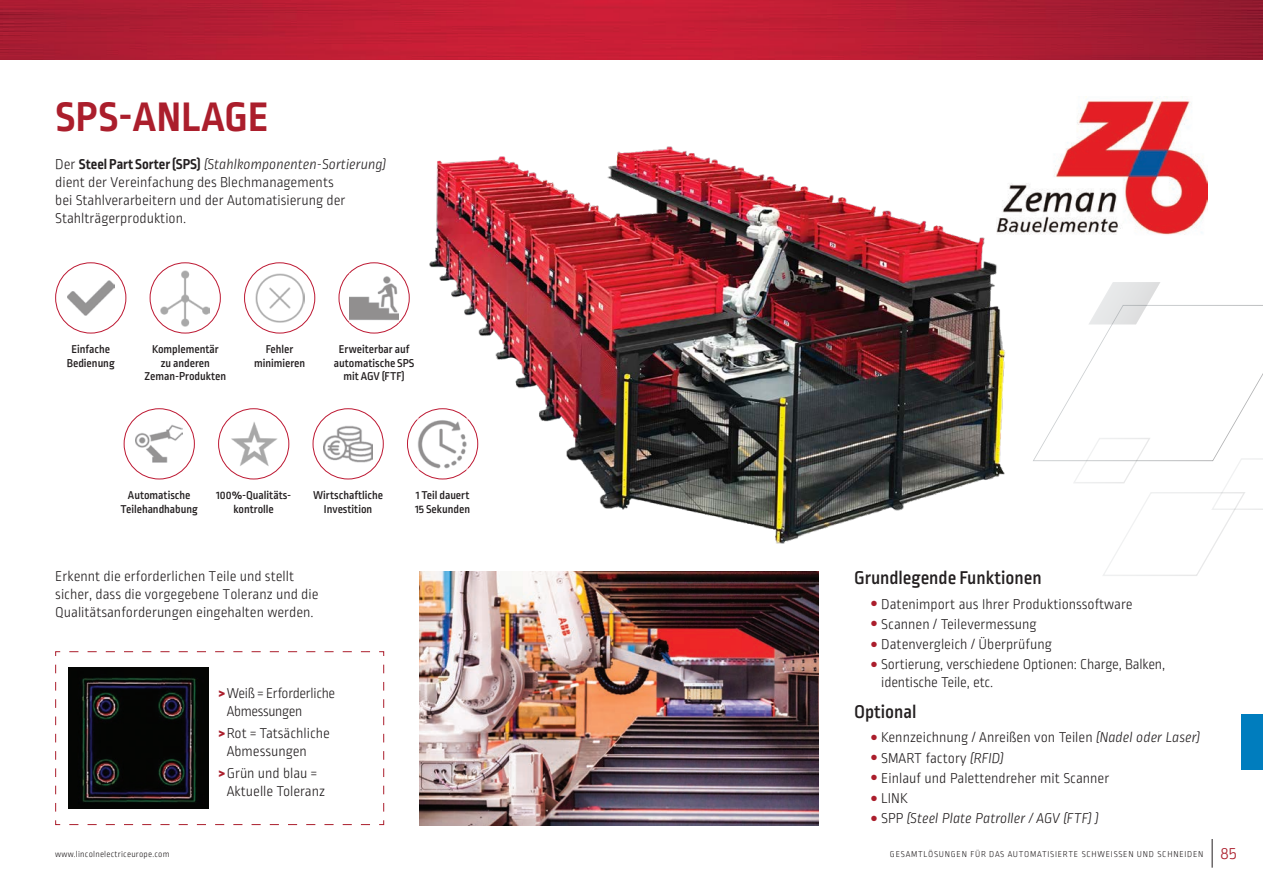
<style>
.page{position:relative;width:1263px;height:893px;background:#fff}
.page>*{position:absolute;margin:0;border:0;box-sizing:border-box;transform-origin:0 0}
.t1{font:700 43.5px "Ropa Sans Pro";letter-spacing:.01em;color:#ab1e2c}
.t2{font:500 19.5px "Ropa Sans Pro";color:#231f20}
.t3{font:300 15px/18px "Ropa Sans Pro";color:#231f20}
.t4{font:italic 300 15px "Ropa Sans Pro";color:#231f20}
.t5{font:300 15px/18px "Ropa Sans Pro";letter-spacing:-.02em;color:#231f20}
.t6{font:500 12px/13.5px "Ropa Sans Pro";color:#231f20;text-align:center}
.t7{font:300 9px "Ropa Sans Pro";letter-spacing:.085em;color:#231f20}
.t8{font:300 9px "Ropa Sans Pro";letter-spacing:.025em;color:#231f20}
.s1{font-weight:700}
.s2{font-style:italic}
.s3{font-weight:800;color:#ab1e2c}
.s4{color:#ab1e2c}
.s5{font-style:normal}
.s6{font-size:18px;color:#ab1e2c}
</style>
<div class="page">
<svg style="left:1033px;top:282px;width:230px;height:294px"></svg>
<img style="left:0;top:0;width:1263px;height:60px">
<div style="left:1242px;top:714px;width:21px;height:55px;background:#007dbe"></div>
<svg style="left:55px;top:651px;width:329px;height:174px"></svg>
<img style="left:1015px;top:97px;width:193px;height:138px">
<img style="left:421px;top:146px;width:594px;height:398px">
<div style="left:55px;top:262px;width:71px;height:71px;border:1px solid #bd1832;border-radius:50%"></div>
<div style="left:150px;top:262px;width:71px;height:71px;border:1px solid #bd1832;border-radius:50%"></div>
<div style="left:244px;top:262px;width:71px;height:71px;border:1px solid #bd1832;border-radius:50%"></div>
<div style="left:339px;top:262px;width:71px;height:71px;border:1px solid #bd1832;border-radius:50%"></div>
<img style="left:67px;top:281px;width:47px;height:35px">
<img style="left:161px;top:270px;width:49px;height:56px">
<img style="left:255px;top:273px;width:49px;height:50px">
<img style="left:349px;top:273px;width:50px;height:50px">
<div style="left:124px;top:408px;width:71px;height:71px;border:1px solid #bd1832;border-radius:50%"></div>
<div style="left:218px;top:408px;width:71px;height:71px;border:1px solid #bd1832;border-radius:50%"></div>
<div style="left:313px;top:408px;width:71px;height:71px;border:1px solid #bd1832;border-radius:50%"></div>
<div style="left:407px;top:408px;width:71px;height:71px;border:1px solid #bd1832;border-radius:50%"></div>
<img style="left:136px;top:425px;width:47px;height:38px">
<img style="left:231px;top:422px;width:47px;height:44px">
<img style="left:323px;top:426px;width:50px;height:36px">
<img style="left:418px;top:419px;width:49px;height:50px">
<img style="left:68px;top:668px;width:140px;height:140px">
<img style="left:419px;top:571px;width:400px;height:254px">
<svg style="left:1212px;top:839px;width:1px;height:29px"></svg>
<h1 class="t1" style="left:55px;top:92px;width:214px">SPS-ANLAGE</h1>
<p class="t3" style="left:55px;top:156px;width:332px">Der <span class="s1">Steel Part Sorter (SPS)</span> <span class="s2">(Stahlkomponenten-Sortierung) </span>dient der Vereinfachung des Blechmanagements<br>bei Stahlverarbeitern und der Automatisierung der Stahlträgerproduktion.</p>
<p class="t6" style="left:67px;top:343px;width:49px">Einfache<br>Bedienung</p>
<p class="t6" style="left:145px;top:343px;width:83px">Komplementär<br>zu anderen<br>Zeman-Produkten</p>
<p class="t6" style="left:254px;top:343px;width:53px">Fehler minimieren</p>
<p class="t6" style="left:334px;top:343px;width:82px">Erweiterbar auf automatische SPS mit AGV (FTF)</p>
<p class="t6" style="left:121px;top:489px;width:79px">Automatische<br>Teilehandhabung</p>
<p class="t6" style="left:216px;top:489px;width:75px">100%-Qualitäts&shy;kontrolle</p>
<p class="t6" style="left:313px;top:489px;width:71px">Wirtschaftliche<br>Investition</p>
<p class="t6" style="left:415px;top:489px;width:56px;text-align:left">1 Teil dauert<br>15 Sekunden</p>
<p class="t3" style="left:55px;top:568px;width:265px">Erkennt die erforderlichen Teile und stellt sicher, dass die vorgegebene Toleranz und die<br>Qualitätsanforderungen eingehalten werden.</p>
<p class="t5" style="left:227px;top:685px;width:110px;text-indent:-8px"><span class="s3">&gt;</span> Weiß = Erforderliche<br>Abmessungen</p>
<p class="t3" style="left:227px;top:725px;width:105px;text-indent:-8px"><span class="s3">&gt;</span> Rot = Tatsächliche<br>Abmessungen</p>
<p class="t3" style="left:219px;top:766px;width:108px;text-align:center"><span class="s3">&gt;</span> Grün und blau =<br>Aktuelle Toleranz</p>
<h2 class="t2" style="left:854px;top:567px;width:189px">Grundlegende Funktionen</h2>
<p class="t3" style="left:871px;top:596px;width:263px"><span class="s4">●</span> Datenimport aus Ihrer Produktionssoftware</p>
<p class="t3" style="left:871px;top:616px;width:167px"><span class="s4">●</span> Scannen / Teilevermessung</p>
<p class="t3" style="left:871px;top:636px;width:182px"><span class="s4">●</span> Datenvergleich / Überprüfung</p>
<p class="t3" style="left:881px;top:656px;width:285px;text-indent:-10px"><span class="s4">●</span> Sortierung, verschiedene Optionen: Charge, Balken, identische Teile, etc.</p>
<h2 class="t2" style="left:854px;top:701px;width:64px">Optional</h2>
<p class="t3" style="left:871px;top:729px;width:331px"><span class="s4">●</span> Kennzeichnung / Anreißen von Teilen <span class="s2">(Nadel oder Laser)</span></p>
<p class="t3" style="left:871px;top:750px;width:134px"><span class="s4">●</span> SMART factory <span class="s2">(RFID)</span></p>
<p class="t3" style="left:871px;top:770px;width:240px"><span class="s4">●</span> Einlauf und Palettendreher mit Scanner</p>
<p class="t3" style="left:871px;top:790px;width:38px"><span class="s4">●</span> LINK</p>
<p class="t4" style="left:871px;top:810px;width:229px"><span class="s4">●</span> <span class="s5">SPP</span> (Steel Plate Patroller / AGV (FTF) )</p>
<p class="t8" style="left:55px;top:850px;width:116px">www.lincolnelectriceurope.com</p>
<p class="t7" style="left:890px;top:850px;width:348px">GESAMTLÖSUNGEN FÜR DAS AUTOMATISIERTE SCHWEISSEN UND SCHNEIDEN <span class="s6">85</span></p>
</div>
